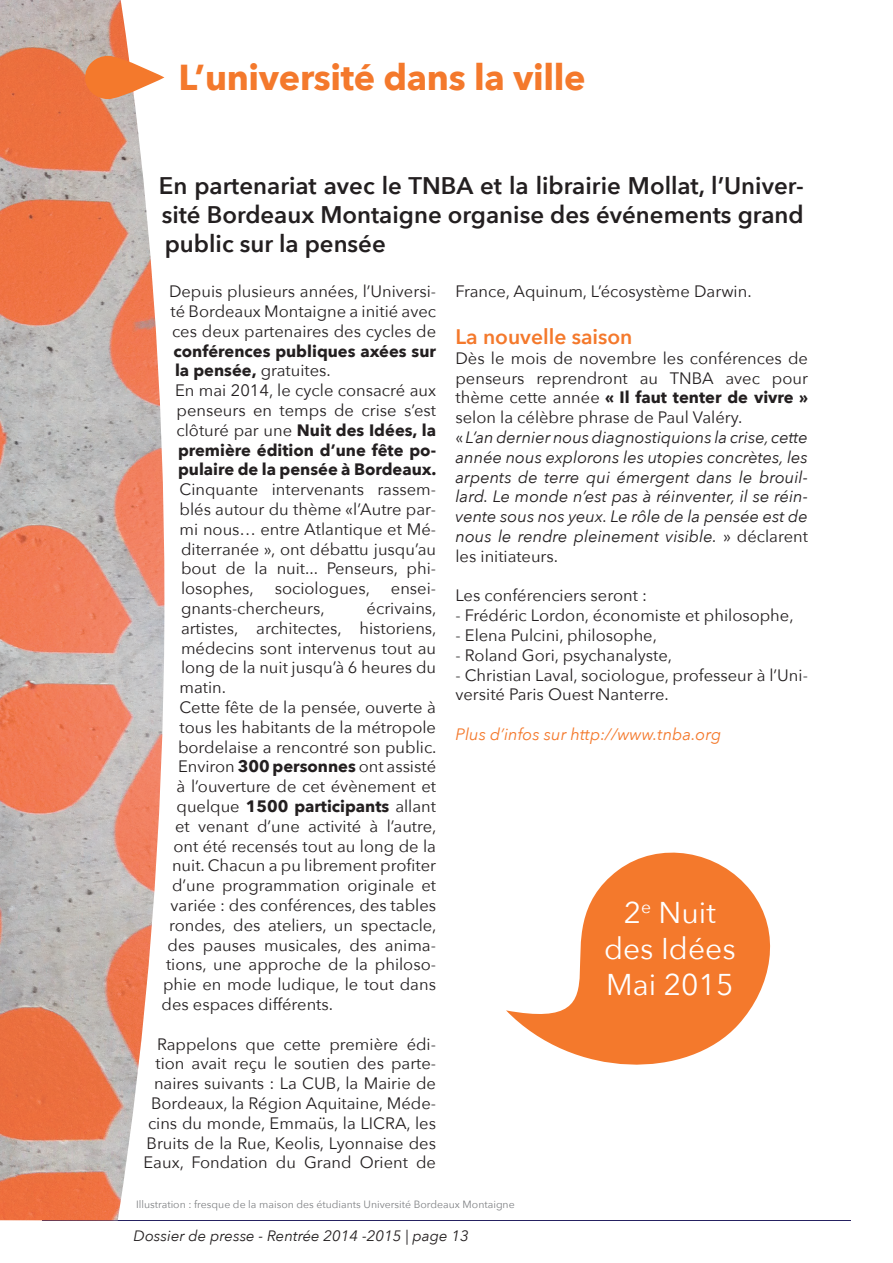
<style>
.page{position:relative;width:893px;height:1263px;background:#fff}
.page>*{position:absolute;margin:0;border:0;box-sizing:border-box;transform-origin:0 0}
.t1{font:700 36px "Avenir Next";letter-spacing:-.01em;color:#f4792c}
.t2{font:30px/36px "Avenir Next";color:#fff;text-align:center}
.t3{font:600 24px/28.8px "Avenir Next";color:#231f20;text-align:justify}
.t4{font:600 21px "Avenir Next";color:#f4792c}
.t5{font:16.5px/19.8px "Avenir Next";color:#231f20;text-align:justify}
.t6{font:italic 16.5px/19.8px "Avenir Next";color:#231f20}
.t7{font:700 16.5px/19.8px "Avenir Next";color:#231f20}
.t8{font:italic 16.5px "Avenir Next";color:#f4792c}
.t9{font:italic 15px "Avenir Next";color:#231f20}
.t10{font:10.5px "Avenir Next";color:#808285}
.s1{font-weight:400}
.s2{font-weight:700}
.s3{font-style:normal}
.s4{font-weight:700;font-style:normal}
</style>
<div class="page">
<hr style="left:42px;top:1220px;width:809px;height:1px;background:#252161">
<img style="left:0;top:0;width:164px;height:1220px">
<svg style="left:85px;top:56px;width:79px;height:43px"></svg>
<svg style="left:506px;top:852px;width:265px;height:213px;fill:#f4792c"></svg>
<h1 class="t1" style="left:179px;top:46px;width:409px">L’université dans la ville</h1>
<h3 class="t3" style="left:159px;top:171px;width:646px">En partenariat avec le TNBA et la librairie Mollat, l’Univer&shy;sité Bordeaux Montaigne organise des événements grand public sur la pensée</h3>
<p class="t5" style="left:169px;top:281px;width:269px">Depuis plusieurs années, l’Universi&shy;té Bordeaux Montaigne a initié avec ces deux partenaires des cycles de</p>
<p class="t7" style="left:174px;top:341px;width:265px">conférences publiques axées sur la pensée, <span class="s1">gratuites.<br>En mai 2014, le cycle consacré aux penseurs en temps de crise s’est clôturé par une</span> Nuit des Idées, la première édition d’une fête po&shy;pulaire de la pensée à Bordeaux.</p>
<p class="t5" style="left:180px;top:479px;width:258px">Cinquante intervenants rassem&shy;blés autour du thème «l’Autre par&shy;mi nous… entre Atlantique et Mé&shy;diterranée », ont débattu jusqu’au bout de la nuit... Penseurs, phi&shy;losophes,</p>
<p class="t5" style="left:275px;top:578px;width:97px">sociologues,</p>
<p class="t5" style="left:391px;top:578px;width:47px">ensei-</p>
<p class="t5" style="left:181px;top:598px;width:145px">gnants-chercheurs,</p>
<p class="t5" style="left:367px;top:598px;width:71px">écrivains,</p>
<p class="t5" style="left:181px;top:617px;width:257px">artistes, architectes, historiens,</p>
<p class="t5" style="left:181px;top:637px;width:257px">médecins sont intervenus tout au</p>
<p class="t5" style="left:181px;top:657px;width:257px">long de la nuit jusqu’à 6 heures du</p>
<p class="t5" style="left:180px;top:677px;width:48px">matin.</p>
<p class="t5" style="left:180px;top:697px;width:258px">Cette fête de la pensée, ouverte à</p>
<p class="t5" style="left:180px;top:716px;width:258px">tous les habitants de la métropole</p>
<p class="t5" style="left:178px;top:736px;width:260px">bordelaise a rencontré son public.</p>
<p class="t5" style="left:178px;top:756px;width:260px">Environ <span class="s2">300 personnes</span> ont assisté</p>
<p class="t5" style="left:177px;top:776px;width:261px">à l’ouverture de cet évènement et</p>
<p class="t7" style="left:177px;top:796px;width:261px"><span class="s1">quelque</span> 1500 participants <span class="s1">allant</span></p>
<p class="t5" style="left:175px;top:815px;width:263px">et venant d’une activité à l’autre,</p>
<p class="t5" style="left:174px;top:835px;width:264px">ont été recensés tout au long de la</p>
<p class="t5" style="left:172px;top:855px;width:266px">nuit. Chacun a pu librement profiter</p>
<p class="t5" style="left:172px;top:875px;width:266px">d’une programmation originale et</p>
<p class="t5" style="left:171px;top:895px;width:267px">variée : des conférences, des tables</p>
<p class="t5" style="left:169px;top:914px;width:269px">rondes, des ateliers, un spectacle,</p>
<p class="t5" style="left:168px;top:934px;width:270px">des pauses musicales, des anima-</p>
<p class="t5" style="left:166px;top:954px;width:272px">tions, une approche de la philoso-</p>
<p class="t5" style="left:163px;top:974px;width:274px">phie en mode ludique, le tout dans</p>
<p class="t5" style="left:162px;top:994px;width:173px">des espaces différents.</p>
<p class="t5" style="left:144px;top:1033px;width:294px;text-align:right">Rappelons que cette première édi&shy;tion avait reçu le soutien des parte&shy;naires suivants : La CUB, la Mairie de Bordeaux, la Région Aquitaine, Méde&shy;cins du monde, Emmaüs, la LICRA, les Bruits de la Rue, Keolis, Lyonnaise des Eaux, Fondation du Grand Orient de</p>
<p class="t5" style="left:455px;top:281px;width:298px">France, Aquinum, L’écosystème Darwin.</p>
<p class="t4" style="left:455px;top:319px;width:179px">La nouvelle saison</p>
<p class="t6" style="left:455px;top:347px;width:354px"><span class="s3">Dès le mois de novembre les conférences de penseurs reprendront au TNBA avec pour thème cette année</span> <span class="s4">« Il faut tenter de vivre » </span><span class="s3">selon la célèbre phrase de Paul Valéry.<br>«</span> L’an dernier nous diagnostiquions la crise, cette année nous explorons les utopies concrètes, les arpents de terre qui émergent dans le brouil&shy;lard. Le monde n’est pas à réinventer, il se réin&shy;vente sous nos yeux. Le rôle de la pensée est de nous le rendre pleinement visible. <span class="s3">» déclarent les initiateurs.</span></p>
<p class="t5" style="left:455px;top:585px;width:193px">Les conférenciers seront :</p>
<p class="t5" style="left:455px;top:605px;width:340px">- Frédéric Lordon, économiste et philosophe,</p>
<p class="t5" style="left:455px;top:625px;width:203px">- Elena Pulcini, philosophe,</p>
<p class="t5" style="left:455px;top:644px;width:218px">- Roland Gori, psychanalyste,</p>
<p class="t5" style="left:455px;top:664px;width:354px">- Christian Laval, sociologue, professeur à l’Uni&shy;versité Paris Ouest Nanterre.</p>
<p class="t8" style="left:455px;top:720px;width:267px">Plus d’infos sur http://www.tnba.org</p>
<h2 class="t2" style="left:604px;top:893px;width:133px">2<sup>e</sup> Nuit des Idées<br>Mai 2015</h2>
<p class="t10" style="left:136px;top:1195px;width:380px">Illustration : fresque de la maison des étudiants Université Bordeaux Montaigne</p>
<p class="t9" style="left:134px;top:1223px;width:337px">Dossier de presse - Rentrée 2014 -2015 | page 13</p>
</div>
